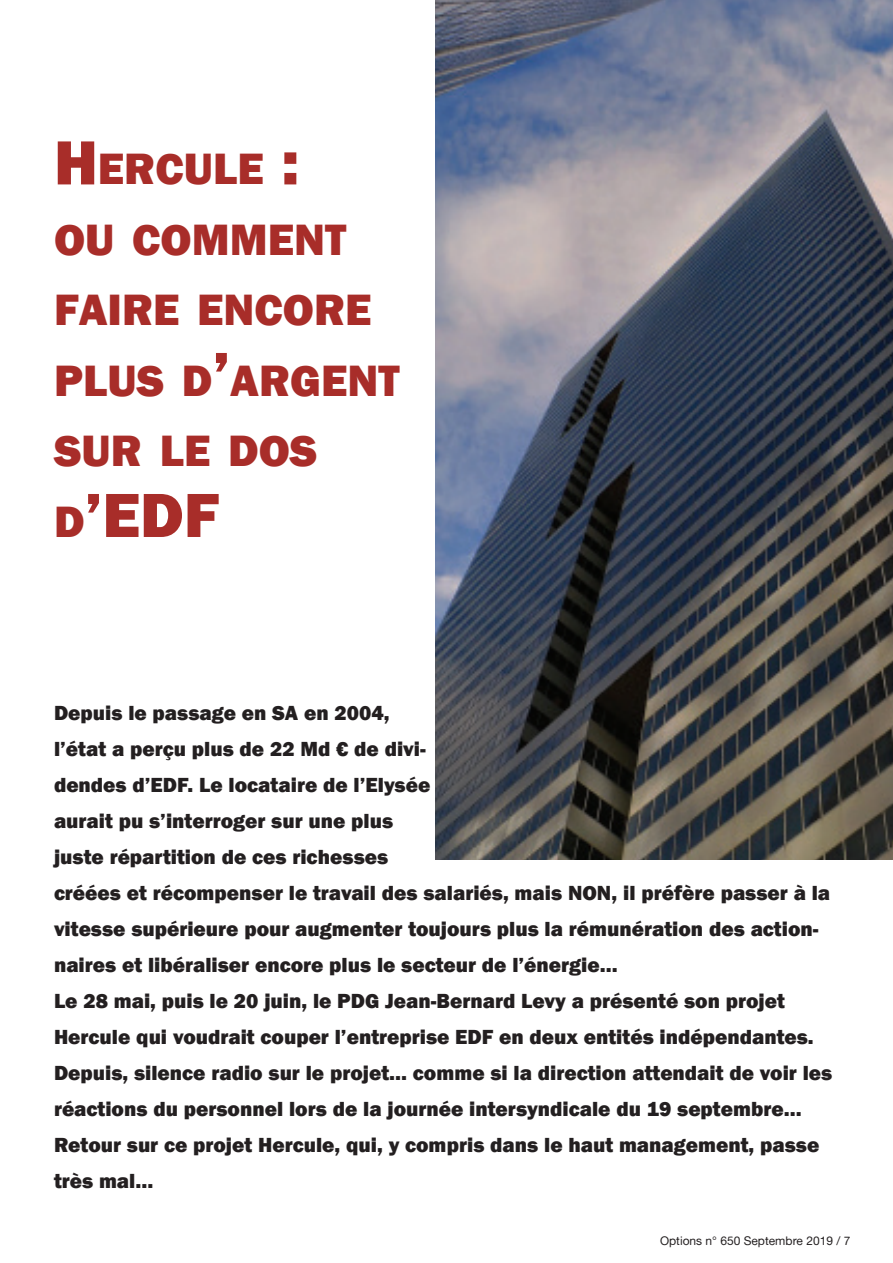
<style>
.page{position:relative;width:893px;height:1263px;background:#fff}
.page>*{position:absolute;margin:0;border:0;box-sizing:border-box;transform-origin:0 0}
.t1{font:800 64.5px "Franklin Gothic";color:#a82d29}
.t2{font:800 45.15px/70.5px "Franklin Gothic";color:#a82d29}
.t3{font:800 21px/36px "Franklin Gothic";color:#231f20}
.t4{font:12px "Alte Haas Grotesk";color:#231f20}
.s1{font-size:64.5px}
.s2{font-size:45.15px}
</style>
<div class="page">
<img style="left:436px;top:0;width:457px;height:859px">
<h2 class="t2" style="left:54px;top:134px;width:347px"><span class="s1">H</span>ERCULE <span class="s1">:<br></span>OU COMMENT<br>FAIRE ENCORE<br>PLUS D<span class="s1">’</span>ARGENT<br>SUR LE DOS</h2>
<h1 class="t1" style="left:54px;top:474px;width:167px"><span class="s2">D</span>’EDF</h1>
<p class="t3" style="left:54px;top:695px;width:780px">Depuis le passage en SA en 2004,<br>l’état a perçu plus de 22 Md € de divi-<br>dendes d’EDF. Le locataire de l’Elysée<br>aurait pu s’interroger sur une plus<br>juste répartition de ces richesses<br>créées et récompenser le travail des salariés, mais NON, il préfère passer à la vitesse supérieure pour augmenter toujours plus la rémunération des action&shy;naires et libéraliser encore plus le secteur de l’énergie…<br>Le 28 mai, puis le 20 juin, le PDG Jean-Bernard Levy a présenté son projet Hercule qui voudrait couper l’entreprise EDF en deux entités indépendantes.<br>Depuis, silence radio sur le projet… comme si la direction attendait de voir les réactions du personnel lors de la journée intersyndicale du 19 septembre… Retour sur ce projet Hercule, qui, y compris dans le haut management, passe très mal…</p>
<p class="t4" style="left:660px;top:1234px;width:192px">Options n° 650 Septembre 2019 / 7</p>
</div>
